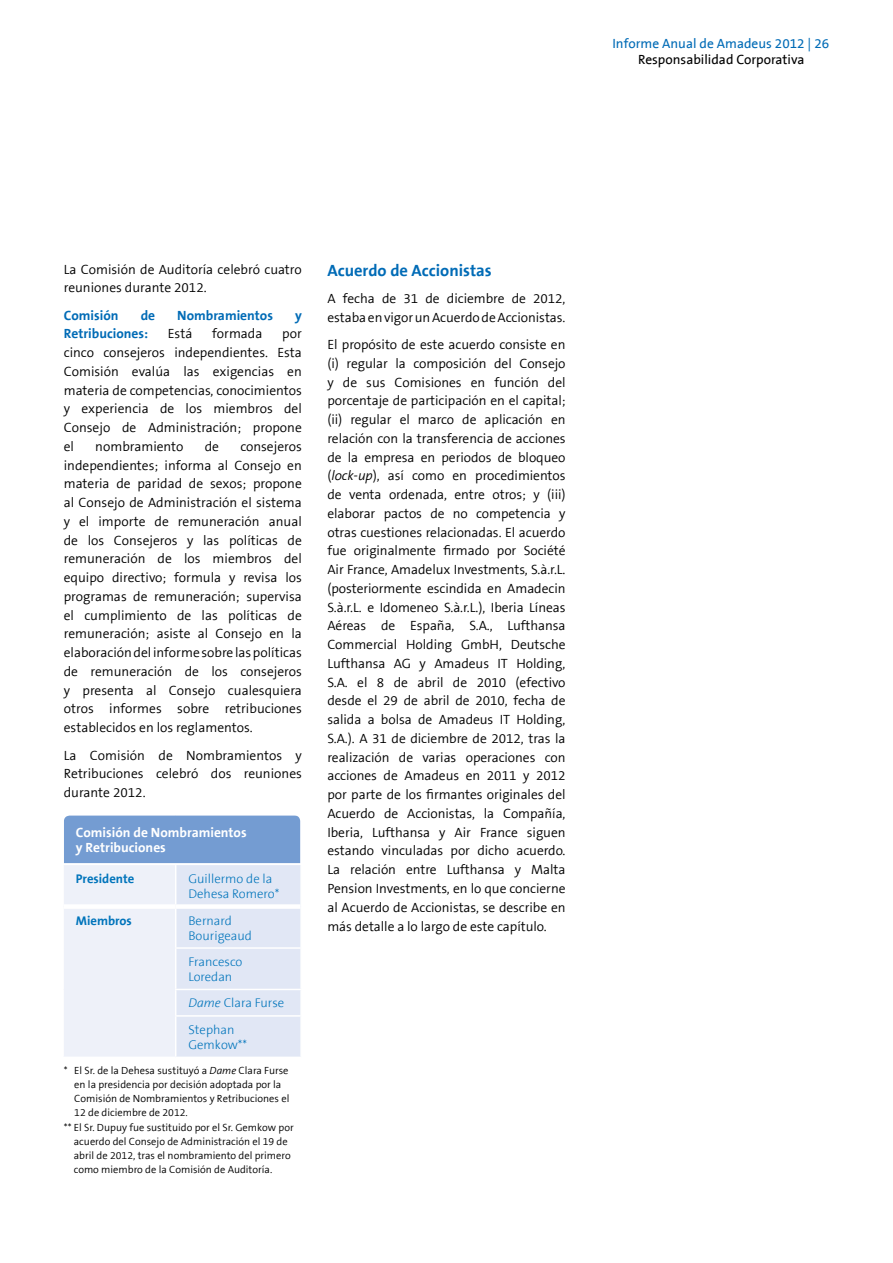
<style>
.page{position:relative;width:893px;height:1263px;background:#fff}
.page>*{position:absolute;margin:0;border:0;box-sizing:border-box;transform-origin:0 0}
.t1{font:700 16.5px "The Sans B7";color:#006bb6}
.t2{font:300 13.5px/18.8px "The Sans B4";color:#000;text-align:justify}
.t3{font:700 13.5px "The Sans B7";color:#006bb6}
.t4{font:700 13.5px/15px "The Sans B7";color:#fff}
.t5{font:13.5px "The Sans B5 Plain";color:#006bb6}
.t6{font:13.5px "The Sans B5 Plain";color:#000}
.t7{font:300 12.75px/15px "The Sans B3";color:#0074bb}
.t8{font:700 12.75px "The Sans B7";color:#0074bb}
.t9{font:300 10.5px "The Sans B4";color:#000}
.s1{font-style:italic}
</style>
<div class="page">
<svg style="left:64px;top:815px;width:237px;height:241px;background:#d0dcef"></svg>
<hr style="left:300px;top:990px;width:2px;height:25px;background:#fff">
<hr style="left:175px;top:1015px;width:127px;height:2px;background:#fff">
<hr style="left:175px;top:1017px;width:1px;height:39px;background:#fff">
<hr style="left:300px;top:1017px;width:2px;height:39px;background:#fff">
<div style="left:64px;top:904px;width:112px;height:5px;background:#fff"></div>
<div style="left:176px;top:904px;width:124px;height:5px;background:#fff"></div>
<p class="t5" style="left:612px;top:37px;width:218px">Informe Anual de Amadeus 2012 | 26</p>
<p class="t6" style="left:638px;top:53px;width:168px">Responsabilidad Corporativa</p>
<p class="t2" style="left:64px;top:260px;width:240px">La Comisión de Auditoría celebró cuatro reuniones durante 2012.</p>
<p class="t3" style="left:64px;top:308px;width:56px">Comisión</p>
<p class="t3" style="left:141px;top:308px;width:16px">de</p>
<p class="t3" style="left:177px;top:308px;width:97px">Nombramientos</p>
<p class="t3" style="left:295px;top:308px;width:9px">y</p>
<p class="t3" style="left:64px;top:327px;width:86px">Retribuciones:</p>
<p class="t2" style="left:168px;top:325px;width:26px">Está</p>
<p class="t2" style="left:212px;top:325px;width:52px">formada</p>
<p class="t2" style="left:64px;top:325px;width:240px;text-indent:218px">por cinco consejeros independientes. Esta Comisión evalúa las exigencias en materia de competencias, conocimientos y experiencia de los miembros del Consejo de Administración; propone el</p>
<p class="t2" style="left:95px;top:437px;width:90px">nombramiento</p>
<p class="t2" style="left:205px;top:437px;width:16px">de</p>
<p class="t2" style="left:64px;top:437px;width:240px;text-indent:177px">consejeros independientes; informa al Consejo en materia de paridad de sexos; propone al Consejo de Administración el sistema y el importe de remuneración anual de los Consejeros y las políticas de remuneración de los miembros del equipo directivo; formula y revisa los programas de remuneración; supervisa el cumplimiento de las políticas de remuneración; asiste al Consejo en la elaboración del informe sobre las políticas de remuneración de los consejeros y presenta al Consejo cualesquiera otros informes sobre retribuciones establecidos en los reglamentos.</p>
<p class="t2" style="left:64px;top:746px;width:240px">La Comisión de Nombramientos y Retribuciones celebró dos reuniones durante 2012.</p>
<p class="t4" style="left:76px;top:826px;width:172px">Comisión de Nombramientos y Retribuciones</p>
<p class="t8" style="left:76px;top:872px;width:60px">Presidente</p>
<p class="t7" style="left:188px;top:872px;width:92px">Guillermo de la<br>Dehesa Romero*</p>
<p class="t8" style="left:76px;top:913px;width:58px">Miembros</p>
<p class="t7" style="left:188px;top:913px;width:65px">Bernard<br>Bourigeaud</p>
<p class="t7" style="left:188px;top:955px;width:55px">Francesco<br>Loredan</p>
<p class="t7" style="left:188px;top:990px;width:97px;line-height:26.4px"><span class="s1">Dame</span> Clara Furse<br>Stephan</p>
<p class="t7" style="left:188px;top:1037px;width:60px">Gemkow**</p>
<p class="t9" style="left:64px;top:1065px;width:226px">* El Sr. de la Dehesa sustituyó a <span class="s1">Dame</span> Clara Furse</p>
<p class="t9" style="left:74px;top:1079px;width:209px">en la presidencia por decisión adoptada por la</p>
<p class="t9" style="left:74px;top:1093px;width:217px">Comisión de Nombramientos y Retribuciones el</p>
<p class="t9" style="left:74px;top:1107px;width:115px">12 de diciembre de 2012.</p>
<p class="t9" style="left:64px;top:1122px;width:232px">** El Sr. Dupuy fue sustituido por el Sr. Gemkow por</p>
<p class="t9" style="left:74px;top:1136px;width:215px">acuerdo del Consejo de Administración el 19 de</p>
<p class="t9" style="left:74px;top:1150px;width:218px">abril de 2012, tras el nombramiento del primero</p>
<p class="t9" style="left:74px;top:1164px;width:200px">como miembro de la Comisión de Auditoría.</p>
<p class="t1" style="left:327px;top:262px;width:166px">Acuerdo de Accionistas</p>
<p class="t2" style="left:327px;top:290px;width:240px">A fecha de 31 de diciembre de 2012, estaba en vigor un Acuerdo de Accionistas.</p>
<p class="t2" style="left:327px;top:336px;width:240px">El propósito de este acuerdo consiste en (i) regular la composición del Consejo y de sus Comisiones en función del porcentaje de participación en el capital; (ii) regular el marco de aplicación en relación con la transferencia de acciones de la empresa en periodos de bloqueo (<span class="s1">lock-up</span>), así como en procedimientos de venta ordenada, entre otros; y (iii) elaborar pactos de no competencia y otras cuestiones relacionadas. El acuerdo fue originalmente firmado por Société Air France, Amadelux Investments, S.à.r.L. (posteriormente escindida en Amadecin S.à.r.L. e Idomeneo S.à.r.L.), Iberia Líneas Aéreas de España, S.A., Lufthansa Commercial Holding GmbH, Deutsche Lufthansa AG y Amadeus IT Holding, S.A. el 8 de abril de 2010 (efectivo desde el 29 de abril de 2010, fecha de salida a bolsa de Amadeus IT Holding, S.A.). A 31 de diciembre de 2012, tras la realización de varias operaciones con acciones de Amadeus en 2011 y 2012 por parte de los firmantes originales del Acuerdo de Accionistas, la Compañía, Iberia, Lufthansa y Air France siguen estando vinculadas por dicho acuerdo.<br>La relación entre Lufthansa y Malta Pension Investments, en lo que concierne al Acuerdo de Accionistas, se describe en más detalle a lo largo de este capítulo.</p>
</div>
